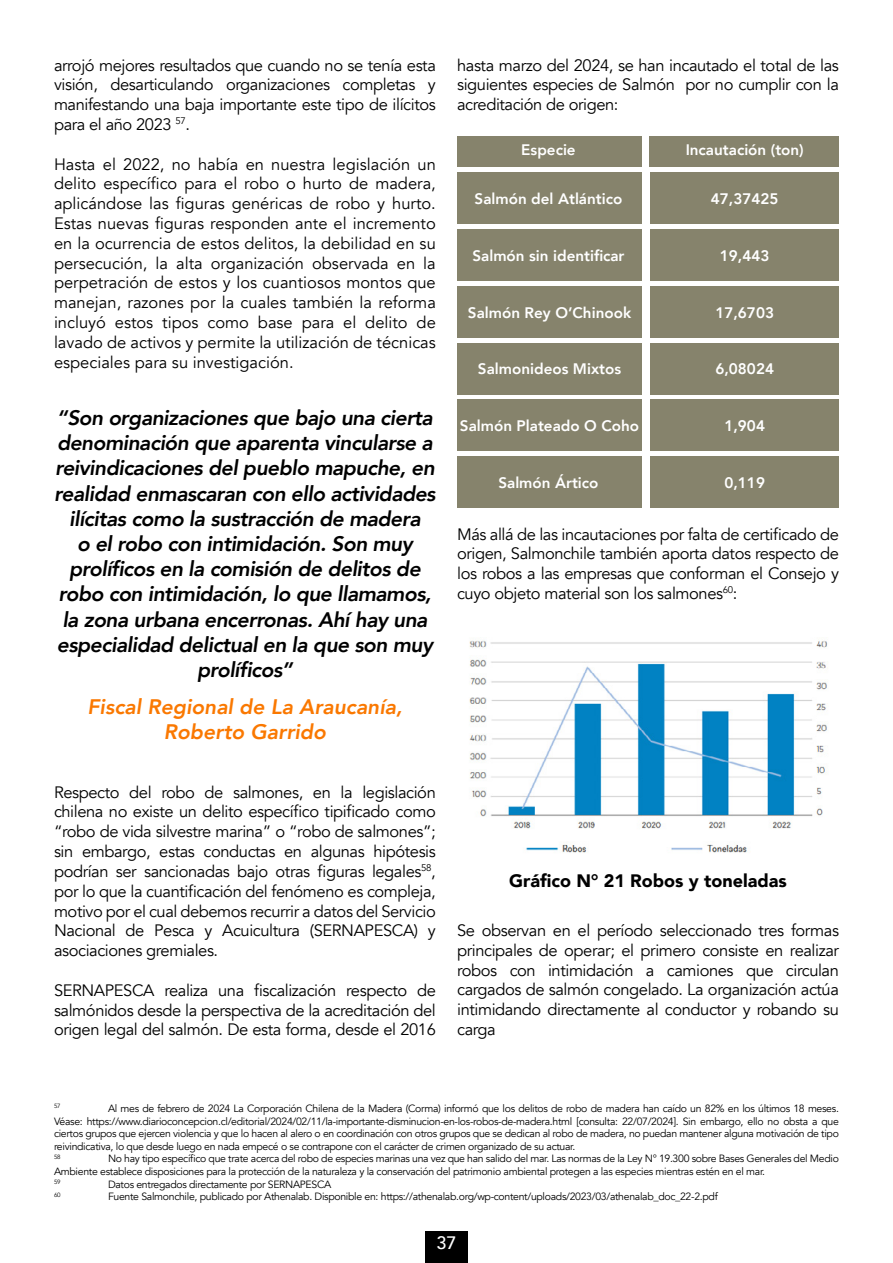
<style>
.page{position:relative;width:893px;height:1263px;background:#fff}
.page>*{position:absolute;margin:0;border:0;box-sizing:border-box;transform-origin:0 0}
.t1{font:italic 800 21px/25.2px "Avenir";letter-spacing:-.025em;color:#000;text-align:center}
.t2{font:italic 800 21px/25.2px "Avenir";color:#fa7800;text-align:center}
.t3{font:900 18px "Avenir";color:#000}
.t4{font:500 18px "Avenir";color:#fff}
.t5{font:16.5px/19.8px "Avenir";letter-spacing:-.025em;color:#000;text-align:justify}
.t6{font:800 15.3px "Avenir";color:#fff}
.t7{font:10.5px/12.6px "Avenir";letter-spacing:-.03em;color:#000;text-align:justify}
.t8{font:6.15px "Avenir";letter-spacing:-.03em;color:#000}
</style>
<div class="page">
<div style="left:425px;top:1231px;width:43px;height:32px;background:#000"></div>
<div style="left:457px;top:136px;width:185px;height:31px;background:#86836c"></div>
<div style="left:650px;top:172px;width:188px;height:52px;background:#86836c"></div>
<div style="left:650px;top:456px;width:188px;height:52px;background:#86836c"></div>
<div style="left:650px;top:229px;width:188px;height:52px;background:#86836c"></div>
<div style="left:650px;top:286px;width:188px;height:52px;background:#86836c"></div>
<div style="left:650px;top:343px;width:188px;height:51px;background:#86836c"></div>
<div style="left:650px;top:399px;width:188px;height:52px;background:#86836c"></div>
<div style="left:650px;top:136px;width:189px;height:31px;background:#86836c"></div>
<div style="left:457px;top:172px;width:185px;height:52px;background:#86836c"></div>
<div style="left:457px;top:456px;width:185px;height:52px;background:#86836c"></div>
<div style="left:457px;top:229px;width:185px;height:52px;background:#86836c"></div>
<div style="left:457px;top:286px;width:185px;height:52px;background:#86836c"></div>
<div style="left:457px;top:343px;width:185px;height:51px;background:#86836c"></div>
<div style="left:457px;top:399px;width:185px;height:52px;background:#86836c"></div>
<img style="left:469px;top:640px;width:359px;height:213px">
<p class="t5" style="left:54px;top:55px;width:383px">arrojó mejores resultados que cuando no se tenía esta visión, desarticulando organizaciones completas y manifestando una baja importante este tipo de ilícitos para el año 2023 <sup>57</sup>.</p>
<p class="t5" style="left:54px;top:154px;width:383px">Hasta el 2022, no había en nuestra legislación un delito específico para el robo o hurto de madera, aplicándose las figuras genéricas de robo y hurto.<br>Estas nuevas figuras responden ante el incremento en la ocurrencia de estos delitos, la debilidad en su persecución, la alta organización observada en la perpetración de estos y los cuantiosos montos que manejan, razones por la cuales también la reforma incluyó estos tipos como base para el delito de lavado de activos y permite la utilización de técnicas especiales para su investigación.</p>
<p class="t1" style="left:54px;top:405px;width:383px">“Son organizaciones que bajo una cierta denominación que aparenta vincularse a reivindicaciones del pueblo mapuche, en realidad enmascaran con ello actividades ilícitas como la sustracción de madera<br>o el robo con intimidación. Son muy prolíficos en la comisión de delitos de robo con intimidación, lo que llamamos, la zona urbana encerronas. Ahí hay una especialidad delictual en la que son muy prolíficos”</p>
<p class="t2" style="left:88px;top:694px;width:316px">Fiscal Regional de La Araucanía,<br>Roberto Garrido</p>
<p class="t5" style="left:54px;top:782px;width:383px">Respecto del robo de salmones, en la legislación chilena no existe un delito específico tipificado como “robo de vida silvestre marina” o “robo de salmones”; sin embargo, estas conductas en algunas hipótesis podrían ser sancionadas bajo otras figuras legales<sup>58</sup>, por lo que la cuantificación del fenómeno es compleja, motivo por el cual debemos recurrir a datos del Servicio Nacional de Pesca y Acuicultura (SERNAPESCA) y asociaciones gremiales.</p>
<p class="t5" style="left:54px;top:980px;width:383px">SERNAPESCA realiza una fiscalización respecto de salmónidos desde la perspectiva de la acreditación del origen legal del salmón. De esta forma, desde el 2016</p>
<p class="t5" style="left:457px;top:55px;width:383px">hasta marzo del 2024, se han incautado el total de las siguientes especies de Salmón por no cumplir con la acreditación de origen:</p>
<p class="t6" style="left:521px;top:138px;width:56px">Especie</p>
<p class="t6" style="left:686px;top:138px;width:120px">Incautación (ton)</p>
<p class="t6" style="left:711px;top:187px;width:69px">47,37425</p>
<p class="t6" style="left:475px;top:187px;width:149px">Salmón del Atlántico</p>
<p class="t6" style="left:472px;top:244px;width:154px">Salmón sin identificar</p>
<p class="t6" style="left:720px;top:244px;width:51px">19,443</p>
<p class="t6" style="left:468px;top:300px;width:165px">Salmón Rey O’Chinook</p>
<p class="t6" style="left:715px;top:300px;width:60px">17,6703</p>
<p class="t6" style="left:478px;top:357px;width:145px">Salmonideos Mixtos</p>
<p class="t6" style="left:715px;top:357px;width:60px">6,08024</p>
<p class="t6" style="left:460px;top:414px;width:181px">Salmón Plateado O Coho</p>
<p class="t6" style="left:724px;top:414px;width:42px">1,904</p>
<p class="t6" style="left:498px;top:471px;width:102px">Salmón Ártico</p>
<p class="t6" style="left:724px;top:471px;width:42px">0,119</p>
<p class="t5" style="left:457px;top:524px;width:383px">Más allá de las incautaciones por falta de certificado de origen, Salmonchile también aporta datos respecto de los robos a las empresas que conforman el Consejo y cuyo objeto material son los salmones<sup>60</sup>:</p>
<p class="t3" style="left:509px;top:865px;width:279px">Gráfico N° 21 Robos y toneladas</p>
<p class="t5" style="left:457px;top:920px;width:383px">Se observan en el período seleccionado tres formas principales de operar; el primero consiste en realizar robos con intimidación a camiones que circulan cargados de salmón congelado. La organización actúa intimidando directamente al conductor y robando su carga</p>
<p class="t7" style="left:54px;top:1102px;width:786px;text-indent:54px">Al mes de febrero de 2024 La Corporación Chilena de la Madera (Corma) informó que los delitos de robo de madera han caído un 82% en los últimos 18 meses.<br>Véase: https://www.diarioconcepcion.cl/editorial/2024/02/11/la-importante-disminucion-en-los-robos-de-madera.html [consulta: 22/07/2024]. Sin embargo, ello no obsta a que ciertos grupos que ejercen violencia y que lo hacen al alero o en coordinación con otros grupos que se dedican al robo de madera, no puedan mantener alguna motivación de tipo reivindicativa, lo que desde luego en nada empecé o se contrapone con el carácter de crimen organizado de su actuar.</p>
<p class="t8" style="left:54px;top:1153px;width:8px">58</p>
<p class="t8" style="left:54px;top:1102px;width:8px">57</p>
<p class="t7" style="left:54px;top:1152px;width:786px;text-indent:54px">No hay tipo específico que trate acerca del robo de especies marinas una vez que han salido del mar. Las normas de la Ley N° 19.300 sobre Bases Generales del Medio<br>Ambiente establece disposiciones para la protección de la naturaleza y la conservación del patrimonio ambiental protegen a las especies mientras estén en el mar.</p>
<p class="t8" style="left:54px;top:1178px;width:8px">59</p>
<p class="t7" style="left:108px;top:1178px;width:225px">Datos entregados directamente por SERNAPESCA</p>
<p class="t8" style="left:54px;top:1191px;width:8px">60</p>
<p class="t7" style="left:108px;top:1190px;width:611px">Fuente Salmonchile, publicado por Athenalab. Disponible en: https://athenalab.org/wp-content/uploads/2023/03/athenalab_doc_22-2.pdf</p>
<p class="t4" style="left:436px;top:1227px;width:22px">37</p>
</div>
